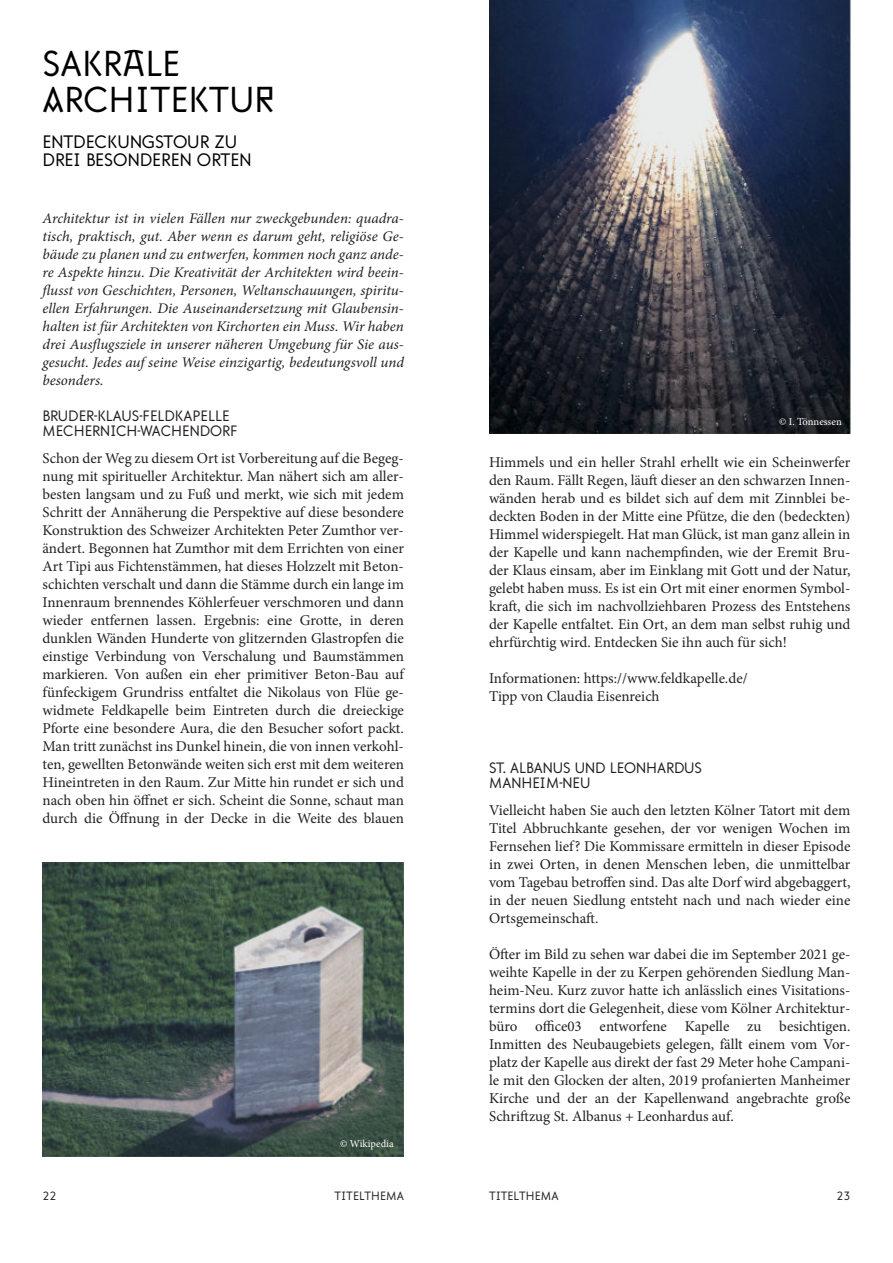
<style>
.page{position:relative;width:893px;height:1263px;background:#fff}
.page>*{position:absolute;margin:0;border:0;box-sizing:border-box;transform-origin:0 0}
.t1{font:36px/36px "Gemeinschaft Regular neu";color:#000}
.t2{font:18px/18px "Gemeinschaft Regular neu";color:#000}
.t3{font:15px/18px "Minion Pro";color:#231f20;text-align:justify}
.t4{font:15px/15px "Gemeinschaft Regular neu";color:#231f20}
.t5{font:italic 14.7px/18px "Minion Pro";color:#231f20;text-align:justify}
.t6{font:12px "Gemeinschaft Regular neu";color:#231f20}
.t7{font:10.5px "Minion Pro";color:#fff}
</style>
<div class="page">
<img style="left:489px;top:0;width:361px;height:434px">
<img style="left:43px;top:862px;width:361px;height:295px">
<h1 class="t1" style="left:43px;top:49px;width:235px">SAKRALE<br>ARCHITEKTUR</h1>
<p class="t2" style="left:43px;top:135px;width:210px">ENTDECKUNGSTOUR ZU<br>DREI BESONDEREN ORTEN</p>
<p class="t5" style="left:43px;top:211px;width:363px">Architektur ist in vielen Fällen nur zweckgebunden: quadra&shy;tisch, praktisch, gut. Aber wenn es darum geht, religiöse Ge&shy;bäude zu planen und zu entwerfen, kommen noch ganz ande&shy;re Aspekte hinzu. Die Kreativität der Architekten wird beein&shy;flusst von Geschichten, Personen, Weltanschauungen, spiritu&shy;ellen Erfahrungen. Die Auseinandersetzung mit Glaubensin&shy;halten ist für Architekten von Kirchorten ein Muss. Wir haben drei Ausflugsziele in unserer näheren Umgebung für Sie aus&shy;gesucht. Jedes auf seine Weise einzigartig, bedeutungsvoll und besonders.</p>
<p class="t4" style="left:43px;top:410px;width:197px">BRUDER-KLAUS-FELDKAPELLE<br>MECHERNICH-WACHENDORF</p>
<p class="t3" style="left:43px;top:451px;width:363px">Schon der Weg zu diesem Ort ist Vorbereitung auf die Begeg&shy;nung mit spiritueller Architektur. Man nähert sich am aller&shy;besten langsam und zu Fuß und merkt, wie sich mit jedem Schritt der Annäherung die Perspektive auf diese besondere Konstruktion des Schweizer Architekten Peter Zumthor ver&shy;ändert. Begonnen hat Zumthor mit dem Errichten von einer Art Tipi aus Fichtenstämmen, hat dieses Holzzelt mit Beton&shy;schichten verschalt und dann die Stämme durch ein lange im Innenraum brennendes Köhlerfeuer verschmoren und dann wieder entfernen lassen. Ergebnis: eine Grotte, in deren dunklen Wänden Hunderte von glitzernden Glastropfen die einstige Verbindung von Verschalung und Baumstämmen markieren. Von außen ein eher primitiver Beton-Bau auf fünfeckigem Grundriss entfaltet die Nikolaus von Flüe ge&shy;widmete Feldkapelle beim Eintreten durch die dreieckige Pforte eine besondere Aura, die den Besucher sofort packt.<br>Man tritt zunächst ins Dunkel hinein, die von innen verkohl&shy;ten, gewellten Betonwände weiten sich erst mit dem weiteren Hineintreten in den Raum. Zur Mitte hin rundet er sich und nach oben hin öffnet er sich. Scheint die Sonne, schaut man durch die Öffnung in der Decke in die Weite des blauen</p>
<p class="t3" style="left:489px;top:454px;width:363px">Himmels und ein heller Strahl erhellt wie ein Scheinwerfer den Raum. Fällt Regen, läuft dieser an den schwarzen Innen&shy;wänden herab und es bildet sich auf dem mit Zinnblei be&shy;deckten Boden in der Mitte eine Pfütze, die den (bedeckten)<br>Himmel widerspiegelt. Hat man Glück, ist man ganz allein in der Kapelle und kann nachempfinden, wie der Eremit Bru&shy;der Klaus einsam, aber im Einklang mit Gott und der Natur, gelebt haben muss. Es ist ein Ort mit einer enormen Symbol&shy;kraft, die sich im nachvollziehbaren Prozess des Entstehens der Kapelle entfaltet. Ein Ort, an dem man selbst ruhig und ehrfürchtig wird. Entdecken Sie ihn auch für sich!</p>
<p class="t7" style="left:779px;top:417px;width:64px">© I. Tönnessen</p>
<p class="t3" style="left:489px;top:670px;width:260px">Informationen: https://www.feldkapelle.de/<br>Tipp von Claudia Eisenreich</p>
<p class="t4" style="left:489px;top:762px;width:214px">ST. ALBANUS UND LEONHARDUS<br>MANHEIM-NEU</p>
<p class="t3" style="left:489px;top:802px;width:363px">Vielleicht haben Sie auch den letzten Kölner Tatort mit dem Titel Abbruchkante gesehen, der vor wenigen Wochen im Fernsehen lief? Die Kommissare ermitteln in dieser Episode in zwei Orten, in denen Menschen leben, die unmittelbar vom Tagebau betroffen sind. Das alte Dorf wird abgebaggert, in der neuen Siedlung entsteht nach und nach wieder eine Ortsgemeinschaft.</p>
<p class="t3" style="left:489px;top:946px;width:363px">Öfter im Bild zu sehen war dabei die im September 2021 ge&shy;weihte Kapelle in der zu Kerpen gehörenden Siedlung Man&shy;heim-Neu. Kurz zuvor hatte ich anlässlich eines Visitations&shy;termins dort die Gelegenheit, diese vom Kölner Architektur&shy;büro office03 entworfene Kapelle zu besichtigen.<br>Inmitten des Neubaugebiets gelegen, fällt einem vom Vor&shy;platz der Kapelle aus direkt der fast 29 Meter hohe Campani&shy;le mit den Glocken der alten, 2019 profanierten Manheimer Kirche und der an der Kapellenwand angebrachte große Schriftzug St. Albanus + Leonhardus auf.</p>
<p class="t7" style="left:340px;top:1139px;width:55px">© Wikipedia</p>
<p class="t6" style="left:43px;top:1191px;width:15px">22</p>
<p class="t6" style="left:334px;top:1191px;width:71px">TITELTHEMA</p>
<p class="t6" style="left:489px;top:1191px;width:71px">TITELTHEMA</p>
<p class="t6" style="left:836px;top:1191px;width:15px">23</p>
</div>
